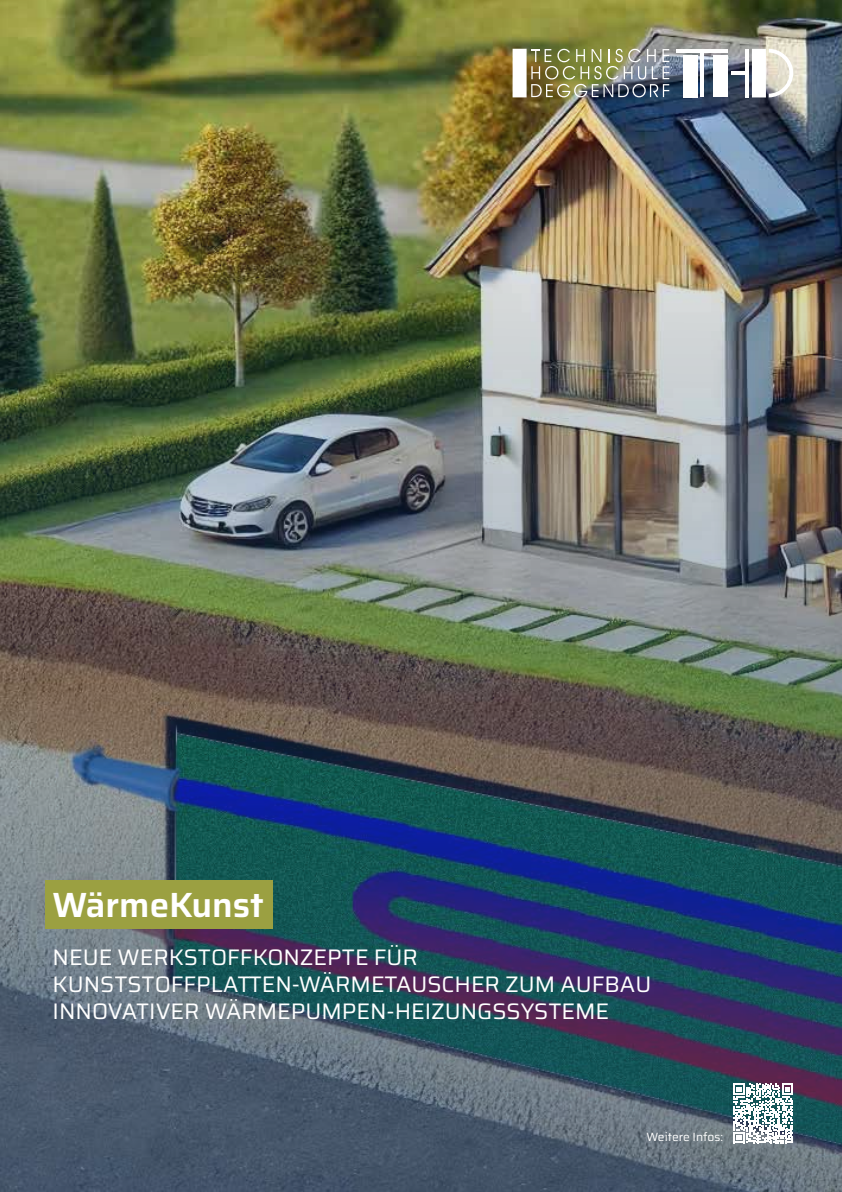
<style>
.page{position:relative;width:842px;height:1192px;background:#fff}
.page>*{position:absolute;margin:0;border:0;box-sizing:border-box;transform-origin:0 0}
.t1{font:600 35px "Saira";color:#fff}
.t2{font:22.5px/27px "Saira";color:#fff}
.t3{font:12px "Saira";color:#fff}
</style>
<div class="page">
<img style="left:0;top:0;width:842px;height:1192px">
<div style="left:714px;top:55px;width:14px;height:42px;background:#fff"></div>
<div style="left:683px;top:55px;width:15px;height:42px;background:#fff"></div>
<hr style="left:745px;top:49px;width:3px;height:48px;background:#fff">
<div style="left:752px;top:49px;width:14px;height:48px;background:#fff"></div>
<div style="left:513px;top:49px;width:14px;height:48px;background:#fff"></div>
<svg style="left:769px;top:49px;width:24px;height:48px"></svg>
<hr style="left:677px;top:49px;width:51px;height:3px;background:#fff">
<hr style="left:700px;top:52px;width:4px;height:45px;background:#fff">
<hr style="left:731px;top:71px;width:14px;height:4px;background:#fff">
<img style="left:531px;top:49px;width:138px;height:48px">
<div style="left:45px;top:880px;width:227px;height:49px;background:#9ba041"></div>
<svg style="left:733px;top:1084px;width:60px;height:59px"></svg>
<h1 class="t1" style="left:53px;top:876px;width:213px">WärmeKunst</h1>
<p class="t2" style="left:53px;top:943px;width:600px">NEUE WERKSTOFFKONZEPTE FÜR<br>KUNSTSTOFFPLATTEN-WÄRMETAUSCHER ZUM AUFBAU<br>INNOVATIVER WÄRMEPUMPEN-HEIZUNGSSYSTEME</p>
<p class="t3" style="left:646px;top:1127px;width:78px">Weitere Infos:</p>
</div>
